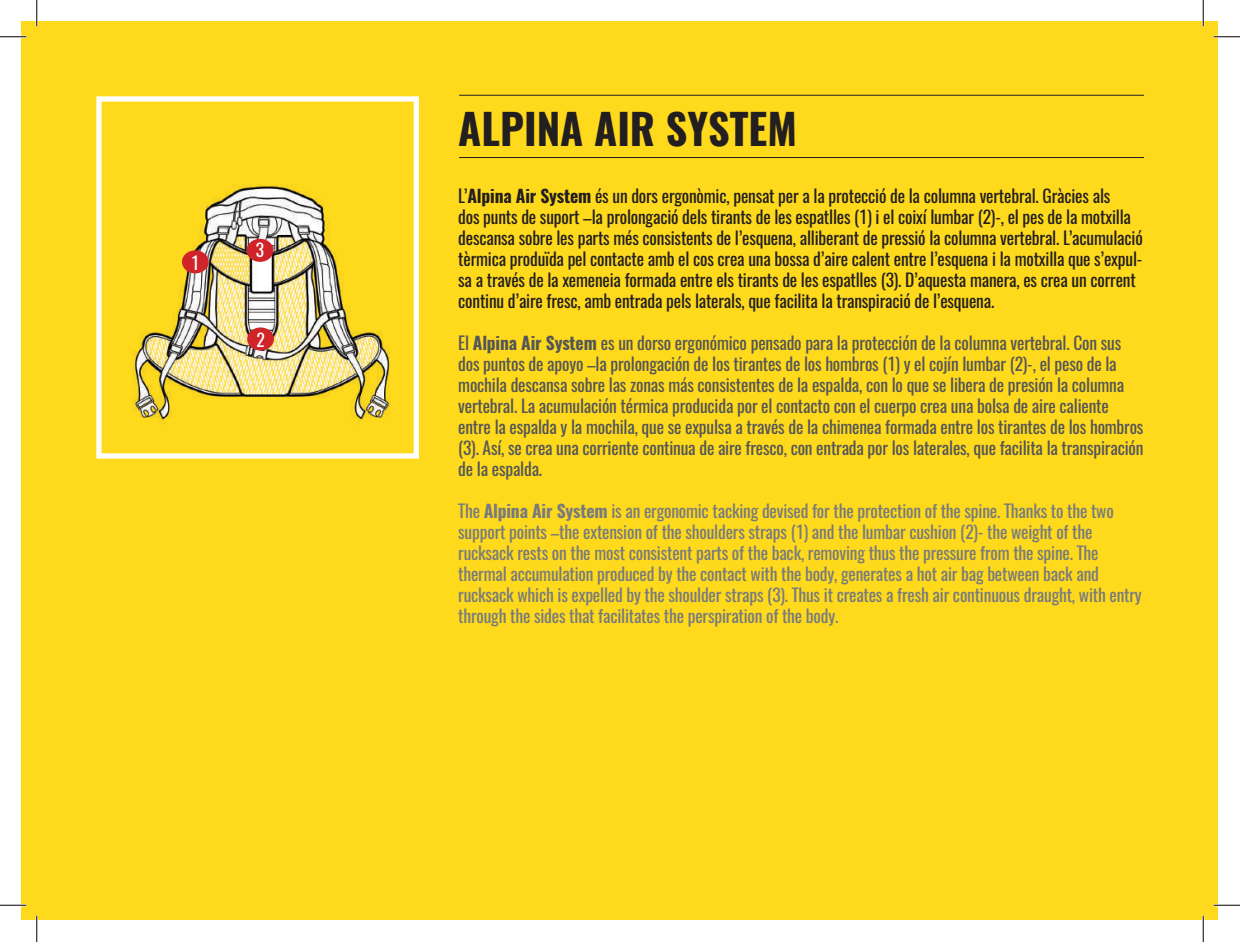
<style>
.page{position:relative;width:1240px;height:942px;background:#fff}
.page>*{position:absolute;margin:0;border:0;box-sizing:border-box;transform-origin:0 0}
.t1{font:700 42px "Oswald";color:#231f20}
.t2{font:17.5px/21px "Oswald";letter-spacing:-.01em;color:#545557}
.t3{font:17.5px/21px "Oswald";letter-spacing:-.01em;color:#231f20}
.t4{font:17.5px/21px "Oswald";letter-spacing:-.01em;color:#787a7d}
.t5{font:17.5px "Oswald";color:#fff}
.s1{font-weight:700}
</style>
<div class="page">
<div style="left:22px;top:22px;width:1195px;height:898px;background:#fed91c"></div>
<img style="left:133px;top:185px;width:257px;height:238px">
<div style="left:96px;top:96px;width:323px;height:362px;border:5px solid #fff"></div>
<div style="left:182px;top:250px;width:27px;height:23px;background:#d1232a;border-radius:50%"></div>
<div style="left:247px;top:327px;width:27px;height:23px;background:#d1232a;border-radius:50%"></div>
<div style="left:246px;top:239px;width:27px;height:23px;background:#d1232a;border-radius:50%"></div>
<hr style="left:459px;top:95px;width:684px;height:1px;background:#231f20">
<hr style="left:459px;top:157px;width:684px;height:1px;background:#231f20">
<hr style="left:0;top:36px;width:26px;height:2px;background:#fff">
<hr style="left:1213px;top:36px;width:26px;height:2px;background:#fff">
<hr style="left:0;top:904px;width:26px;height:2px;background:#fff">
<hr style="left:1213px;top:904px;width:26px;height:2px;background:#fff">
<hr style="left:36px;top:0;width:2px;height:26px;background:#fff">
<hr style="left:36px;top:915px;width:2px;height:27px;background:#fff">
<hr style="left:1201px;top:0;width:3px;height:26px;background:#fff">
<hr style="left:1201px;top:915px;width:3px;height:27px;background:#fff">
<svg style="left:0;top:36px;width:26px;height:1px"></svg>
<svg style="left:1213px;top:36px;width:26px;height:1px"></svg>
<svg style="left:0;top:905px;width:26px;height:1px"></svg>
<svg style="left:1213px;top:905px;width:26px;height:1px"></svg>
<svg style="left:36px;top:0;width:1px;height:26px"></svg>
<svg style="left:36px;top:915px;width:1px;height:27px"></svg>
<svg style="left:1202px;top:0;width:1px;height:26px"></svg>
<svg style="left:1202px;top:915px;width:1px;height:27px"></svg>
<p class="t5" style="left:191px;top:247px;width:10px">1</p>
<p class="t5" style="left:256px;top:234px;width:10px">3</p>
<p class="t5" style="left:256px;top:324px;width:10px">2</p>
<h1 class="t1" style="left:458px;top:107px;width:340px">ALPINA AIR SYSTEM</h1>
<p class="t3" style="left:458px;top:183px;width:686px">L’<span class="s1">Alpina Air System</span> és un dors ergonòmic, pensat per a la protecció de la columna vertebral. Gràcies als<br>dos punts de suport –la prolongació dels tirants de les espatlles (1) i el coixí lumbar (2)-, el pes de la motxilla descansa sobre les parts més consistents de l’esquena, alliberant de pressió la columna vertebral. L’acumulació tèrmica produïda pel contacte amb el cos crea una bossa d’aire calent entre l’esquena i la motxilla que s’expul&shy;sa a través de la xemeneia formada entre els tirants de les espatlles (3). D’aquesta manera, es crea un corrent continu d’aire fresc, amb entrada pels laterals, que facilita la transpiració de l’esquena.</p>
<p class="t2" style="left:458px;top:330px;width:686px">El <span class="s1">Alpina Air System</span> es un dorso ergonómico pensado para la protección de la columna vertebral. Con sus dos puntos de apoyo –la prolongación de los tirantes de los hombros (1) y el cojín lumbar (2)-, el peso de la mochila descansa sobre las zonas más consistentes de la espalda, con lo que se libera de presión la columna vertebral. La acumulación térmica producida por el contacto con el cuerpo crea una bolsa de aire caliente entre la espalda y la mochila, que se expulsa a través de la chimenea formada entre los tirantes de los hombros (3). Así, se crea una corriente continua de aire fresco, con entrada por los laterales, que facilita la transpiración de la espalda.</p>
<p class="t4" style="left:458px;top:498px;width:685px">The <span class="s1">Alpina Air System</span> is an ergonomic tacking devised for the protection of the spine. Thanks to the two support points –the extension of the shoulders straps (1) and the lumbar cushion (2)- the weight of the rucksack rests on the most consistent parts of the back, removing thus the pressure from the spine. The thermal accumulation produced by the contact with the body, generates a hot air bag between back and rucksack which is expelled by the shoulder straps (3). Thus it creates a fresh air continuous draught, with entry through the sides that facilitates the perspiration of the body.</p>
</div>
